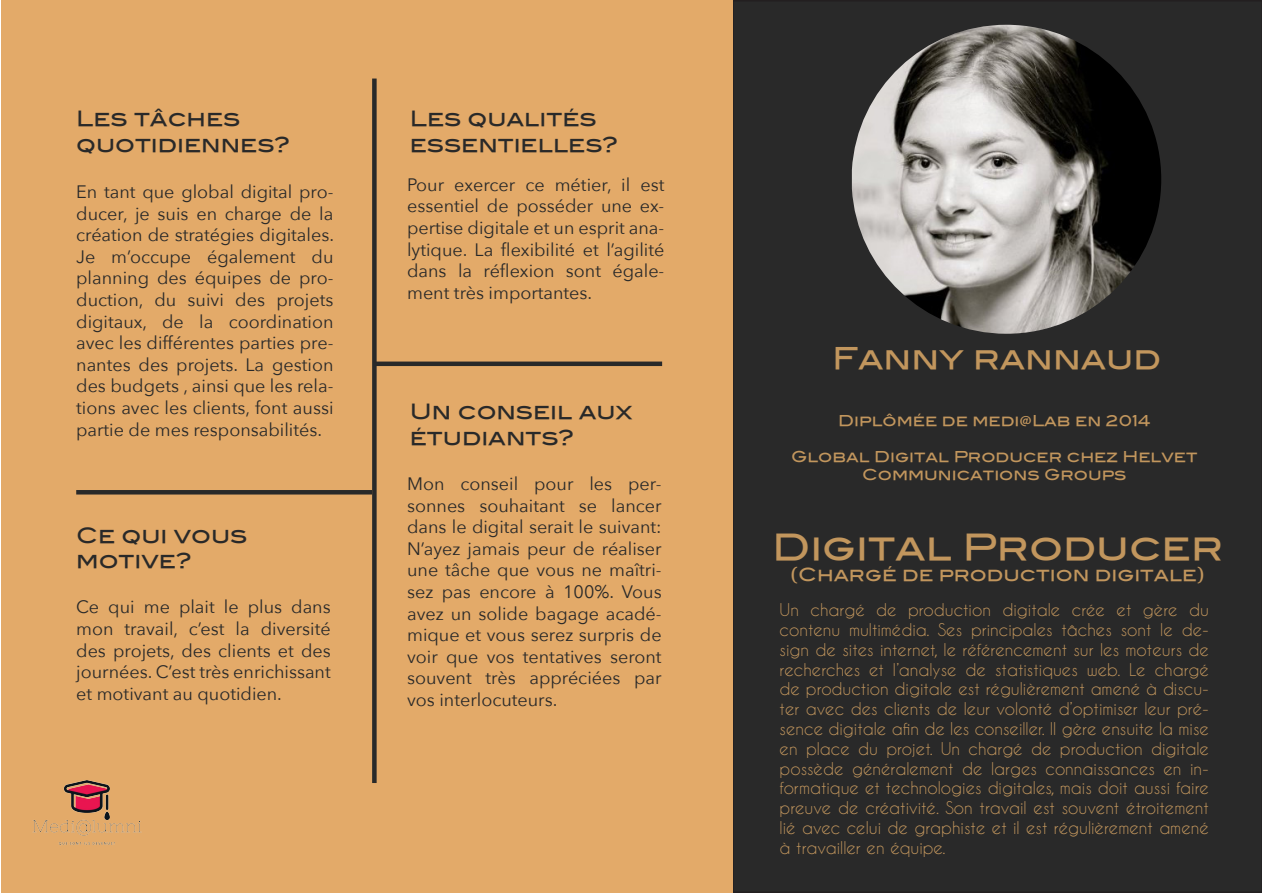
<style>
.page{position:relative;width:1263px;height:893px;background:#fff}
.page>*{position:absolute;margin:0;border:0;box-sizing:border-box;transform-origin:0 0}
.t1{font:36px "Blair Md ITCTT Medium";color:#c2965d}
.t2{font:30px "Blair Md ITCTT Medium";color:#c2965d}
.t3{font:21px/25.2px "Blair Md ITCTT Medium";color:#292929}
.t4{font:18px/21.6px "Avenir Next";color:#292929;text-align:justify}
.t5{font:18px "Blair Md ITCTT Medium";color:#c2965d}
.t6{font:16.5px/19.8px "Caviar Dreams";color:#c2965d;text-align:justify}
.t7{font:15px/18px "Blair Md ITCTT Medium";color:#c2965d;text-align:center}
</style>
<div class="page">
<div style="left:732px;top:0;width:530px;height:893px;background:#292929"></div>
<img style="left:852px;top:25px;width:309px;height:309px;border-radius:152px">
<div style="left:1px;top:0;width:731px;height:892px;background:#e3aa69"></div>
<div style="left:372px;top:79px;width:5px;height:704px;background:#292929"></div>
<hr style="left:76px;top:490px;width:296px;height:4px;background:#292929">
<hr style="left:374px;top:362px;width:288px;height:4px;background:#292929">
<img style="left:28px;top:780px;width:119px;height:113px">
<p class="t3" style="left:76px;top:106px;width:215px">Les tâches quotidiennes?</p>
<p class="t3" style="left:410px;top:106px;width:209px">Les qualités essentielles?</p>
<p class="t4" style="left:76px;top:181px;width:259px">En tant que global digital pro&shy;ducer, je suis en charge de la création de stratégies digitales.<br>Je m’occupe également du planning des équipes de pro&shy;duction, du suivi des projets digitaux, de la coordination avec les différentes parties pre&shy;nantes des projets. La gestion des budgets , ainsi que les rela&shy;tions avec les clients, font aussi partie de mes responsabilités.</p>
<p class="t4" style="left:407px;top:174px;width:259px">Pour exercer ce métier, il est essentiel de posséder une ex&shy;pertise digitale et un esprit ana&shy;lytique. La flexibilité et l’agilité dans la réflexion sont égale&shy;ment très importantes.</p>
<p class="t4" style="left:407px;top:474px;width:256px">Mon conseil pour les per&shy;sonnes souhaitant se lancer dans le digital serait le suivant:<br>N’ayez jamais peur de réaliser une tâche que vous ne maîtri&shy;sez pas encore à 100%. Vous avez un solide bagage acadé&shy;mique et vous serez surpris de voir que vos tentatives seront souvent très appréciées par vos interlocuteurs.</p>
<p class="t3" style="left:410px;top:399px;width:224px">Un conseil aux étudiants?</p>
<p class="t3" style="left:76px;top:523px;width:173px">Ce qui vous motive?</p>
<p class="t4" style="left:76px;top:597px;width:256px">Ce qui me plait le plus dans mon travail, c’est la diversité des projets, des clients et des journées. C’est très enrichissant et motivant au quotidien.</p>
<h2 class="t2" style="left:832px;top:340px;width:331px">Fanny rannaud</h2>
<p class="t7" style="left:838px;top:411px;width:314px">Diplômée de medi@Lab en 2014</p>
<p class="t7" style="left:791px;top:447px;width:408px">Global Digital Producer chez Helvet<br>Communications Groups</p>
<h1 class="t1" style="left:772px;top:525px;width:453px">Digital Producer</h1>
<p class="t5" style="left:790px;top:564px;width:416px">(Chargé de production digitale)</p>
<p class="t6" style="left:780px;top:600px;width:431px">Un chargé de production digitale crée et gère du contenu multimédia. Ses principales tâches sont le de&shy;sign de sites internet, le référencement sur les moteurs de recherches et l’analyse de statistiques web. Le chargé de production digitale est régulièrement amené à discu&shy;ter avec des clients de leur volonté d’optimiser leur pré&shy;sence digitale afin de les conseiller. Il gère ensuite la mise en place du projet. Un chargé de production digitale possède généralement de larges connaissances en in&shy;formatique et technologies digitales, mais doit aussi faire preuve de créativité. Son travail est souvent étroitement lié avec celui de graphiste et il est régulièrement amené à travailler en équipe.</p>
</div>
